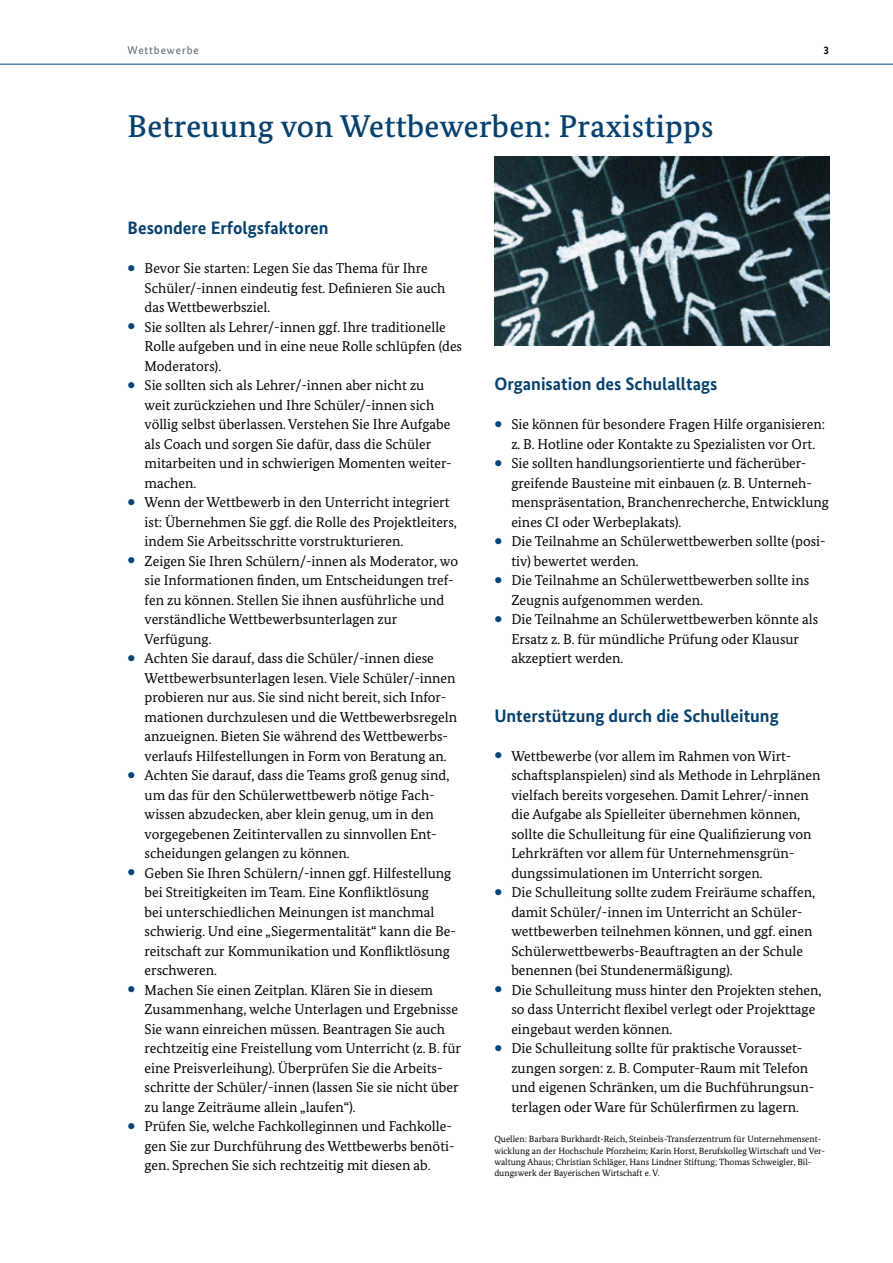
<style>
.page{position:relative;width:893px;height:1263px;background:#fff}
.page>*{position:absolute;margin:0;border:0;box-sizing:border-box;transform-origin:0 0}
.t1{font:500 31.5px "Bundes Serif";letter-spacing:.01em;color:#06406c}
.t2{font:700 18px "Bundes Sans";color:#06406c}
.t3{font:14.25px/19.5px "Bundes Serif";color:#000}
.t4{font:11.25px "Bundes Sans";letter-spacing:.08em;color:#57656c}
.t5{font:700 11.25px "Bundes Sans";color:#000}
.t6{font:9px/11.2px "Bundes Serif";color:#000}
</style>
<div class="page">
<hr style="left:0;top:64px;width:893px;height:1px;background:#004376">
<img style="left:494px;top:156px;width:335px;height:189px">
<p class="t4" style="left:128px;top:44px;width:73px">Wettbewerbe</p>
<p class="t5" style="left:824px;top:44px;width:7px">3</p>
<h2 class="t1" style="left:128px;top:106px;width:587px">Betreuung von Wettbewerben: Praxistipps</h2>
<h3 class="t2" style="left:128px;top:217px;width:203px">Besondere Erfolgsfaktoren</h3>
<p class="t3" style="left:145px;top:258px;width:302px">Bevor Sie starten: Legen Sie das Thema für Ihre<br>Schüler/-innen eindeutig fest. Definieren Sie auch das Wettbewerbsziel.</p>
<p class="t3" style="left:145px;top:317px;width:319px">Sie sollten als Lehrer/-innen ggf. Ihre traditionelle<br>Rolle aufgeben und in eine neue Rolle schlüpfen (des<br>Moderators).</p>
<p class="t3" style="left:145px;top:375px;width:309px">Sie sollten sich als Lehrer/-innen aber nicht zu weit zurückziehen und Ihre Schüler/-innen sich völlig selbst überlassen. Verstehen Sie Ihre Aufgabe als Coach und sorgen Sie dafür, dass die Schüler mitarbeiten und in schwierigen Momenten weiter&shy;machen.</p>
<p class="t3" style="left:145px;top:492px;width:314px">Wenn der Wettbewerb in den Unterricht integriert ist: Übernehmen Sie ggf. die Rolle des Projektleiters, indem Sie Arbeitsschritte vorstrukturieren.</p>
<p class="t3" style="left:145px;top:551px;width:315px">Zeigen Sie Ihren Schülern/-innen als Moderator, wo sie Informationen finden, um Entscheidungen tref&shy;fen zu können. Stellen Sie ihnen ausführliche und verständliche Wettbewerbsunterlagen zur Verfügung.</p>
<p class="t3" style="left:145px;top:648px;width:314px">Achten Sie darauf, dass die Schüler/-innen diese Wettbewerbsunterlagen lesen. Viele Schüler/-innen probieren nur aus. Sie sind nicht bereit, sich Infor&shy;mationen durchzulesen und die Wettbewerbsregeln anzueignen. Bieten Sie während des Wettbewerbs&shy;verlaufs Hilfestellungen in Form von Beratung an.</p>
<p class="t3" style="left:145px;top:765px;width:306px">Achten Sie darauf, dass die Teams groß genug sind, um das für den Schülerwettbewerb nötige Fach&shy;wissen abzudecken, aber klein genug, um in den vorgegebenen Zeitintervallen zu sinnvollen Ent&shy;scheidungen gelangen zu können.</p>
<p class="t3" style="left:145px;top:863px;width:313px">Geben Sie Ihren Schülern/-innen ggf. Hilfestellung bei Streitigkeiten im Team. Eine Konfliktlösung<br>bei unterschiedlichen Meinungen ist manchmal schwierig. Und eine „Siegermentalität“ kann die Be&shy;reitschaft zur Kommunikation und Konfliktlösung erschweren.</p>
<p class="t3" style="left:145px;top:980px;width:318px">Machen Sie einen Zeitplan. Klären Sie in diesem Zusammenhang, welche Unterlagen und Ergebnisse Sie wann einreichen müssen. Beantragen Sie auch rechtzeitig eine Freistellung vom Unterricht (z. B. für eine Preisverleihung). Überprüfen Sie die Arbeits&shy;schritte der Schüler/-innen (lassen Sie sie nicht über zu lange Zeiträume allein „laufen“).</p>
<p class="t3" style="left:145px;top:1116px;width:312px">Prüfen Sie, welche Fachkolleginnen und Fachkolle&shy;gen Sie zur Durchführung des Wettbewerbs benöti&shy;gen. Sprechen Sie sich rechtzeitig mit diesen ab.</p>
<h3 class="t2" style="left:494px;top:373px;width:225px">Organisation des Schulalltags</h3>
<p class="t3" style="left:511px;top:414px;width:315px">Sie können für besondere Fragen Hilfe organisieren: z. B. Hotline oder Kontakte zu Spezialisten vor Ort.</p>
<p class="t3" style="left:511px;top:453px;width:319px">Sie sollten handlungsorientierte und fächerüber&shy;greifende Bausteine mit einbauen (z. B. Unterneh&shy;menspräsentation, Branchenrecherche, Entwicklung eines CI oder Werbeplakats).</p>
<p class="t3" style="left:511px;top:531px;width:316px">Die Teilnahme an Schülerwettbewerben sollte (posi&shy;tiv) bewertet werden.</p>
<p class="t3" style="left:511px;top:570px;width:300px">Die Teilnahme an Schülerwettbewerben sollte ins<br>Zeugnis aufgenommen werden.</p>
<p class="t3" style="left:511px;top:609px;width:308px">Die Teilnahme an Schülerwettbewerben könnte als<br>Ersatz z. B. für mündliche Prüfung oder Klausur akzeptiert werden.</p>
<h3 class="t2" style="left:494px;top:704px;width:286px">Unterstützung durch die Schulleitung</h3>
<p class="t3" style="left:511px;top:746px;width:311px">Wettbewerbe (vor allem im Rahmen von Wirt&shy;schaftsplanspielen) sind als Methode in Lehrplänen vielfach bereits vorgesehen. Damit Lehrer/-innen die Aufgabe als Spielleiter übernehmen können, sollte die Schulleitung für eine Qualifizierung von Lehrkräften vor allem für Unternehmensgrün&shy;dungssimulationen im Unterricht sorgen.</p>
<p class="t3" style="left:511px;top:882px;width:305px">Die Schulleitung sollte zudem Freiräume schaffen, damit Schüler/-innen im Unterricht an Schüler&shy;wettbewerben teilnehmen können, und ggf. einen Schülerwettbewerbs-Beauftragten an der Schule benennen (bei Stundenermäßigung).</p>
<p class="t3" style="left:511px;top:980px;width:312px">Die Schulleitung muss hinter den Projekten stehen, so dass Unterricht flexibel verlegt oder Projekttage eingebaut werden können.</p>
<p class="t3" style="left:511px;top:1038px;width:304px">Die Schulleitung sollte für praktische Vorausset&shy;zungen sorgen: z. B. Computer-Raum mit Telefon und eigenen Schränken, um die Buchführungsun&shy;terlagen oder Ware für Schülerfirmen zu lagern.</p>
<p class="t6" style="left:494px;top:1133px;width:332px">Quellen: Barbara Burkhardt-Reich, Steinbeis-Transferzentrum für Unternehmensent&shy;wicklung an der Hochschule Pforzheim; Karin Horst, Berufskolleg Wirtschaft und Ver&shy;waltung Ahaus; Christian Schläger, Hans Lindner Stiftung; Thomas Schweigler, Bil&shy;dungswerk der Bayerischen Wirtschaft e. V.</p>
</div>
